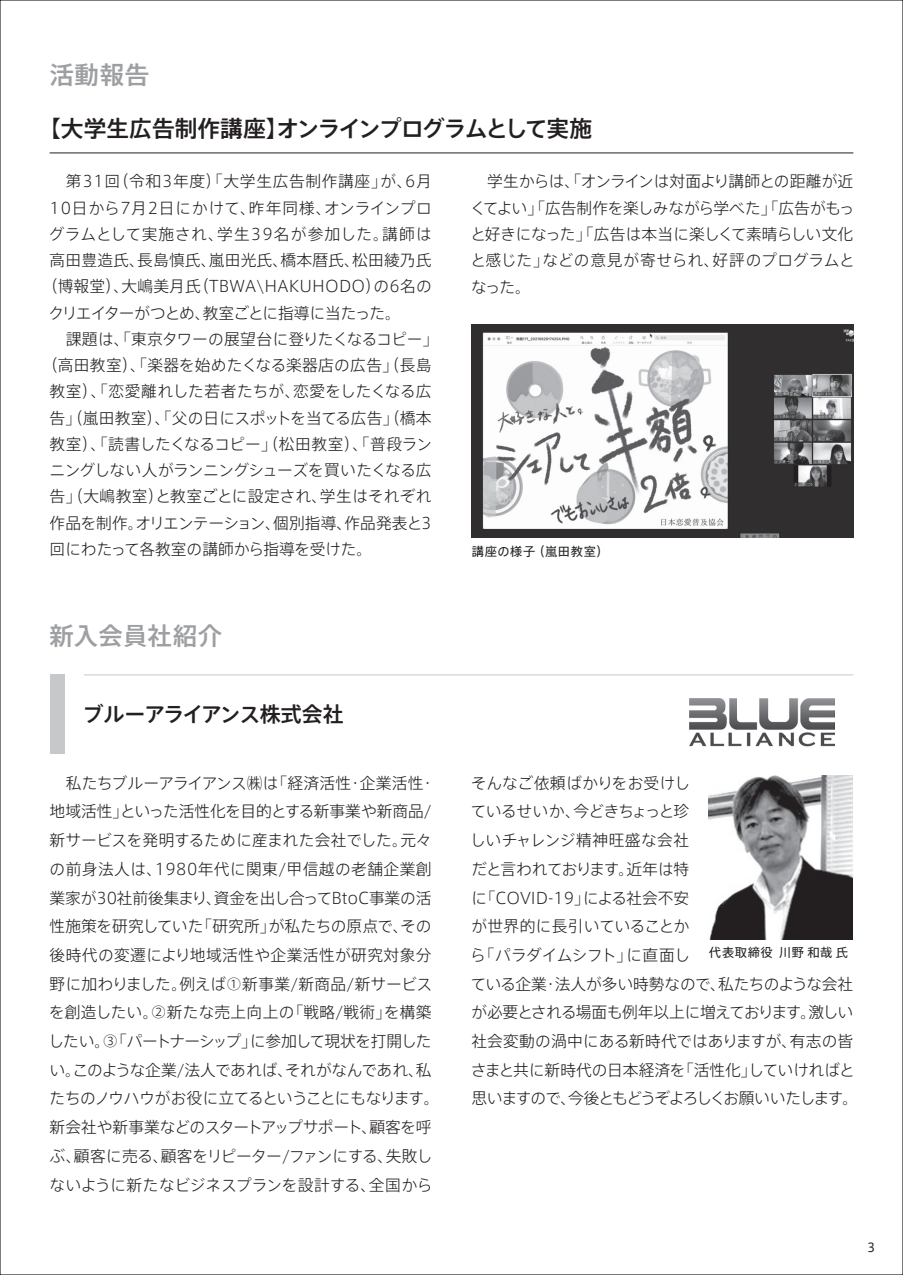
<style>
.page{position:relative;width:903px;height:1275px;background:#fff}
.page>*{position:absolute;margin:0;border:0;box-sizing:border-box;transform-origin:0 0}
.t1{font:500 24.5px "Axis Std";letter-spacing:.02em;color:#9d9fa2}
.t2{font:500 22.75px "Axis Std";letter-spacing:-.06em;color:#231f20}
.t3{font:500 21px "Axis Std";letter-spacing:-.04em;color:#231f20}
.t4{font:300 15.75px/28.7px "Axis Std";letter-spacing:-.005em;color:#231f20}
.t5{font:300 15.75px "Axis Std";letter-spacing:.04em;color:#231f20}
.t6{font:300 15.75px "Axis Std";letter-spacing:.02em;color:#231f20}
.t7{font:300 15.75px "Axis Std";letter-spacing:.05em;color:#231f20}
.t8{font:300 15.75px "Axis Std";letter-spacing:-.035em;color:#231f20}
.t9{font:300 15.75px "Axis Std";letter-spacing:-.055em;color:#231f20}
.t10{font:12.25px "Axis Std";letter-spacing:.045em;color:#231f20}
</style>
<div class="page">
<hr style="left:50px;top:153px;width:803px;height:1px;background:#231f20">
<img style="left:471px;top:325px;width:382px;height:213px">
<img style="left:689px;top:699px;width:145px;height:48px">
<hr style="left:84px;top:675px;width:769px;height:1px;background:#c7c8ca">
<div style="left:50px;top:674px;width:14px;height:80px;background:#c7c8ca"></div>
<img style="left:709px;top:775px;width:144px;height:164px">
<h1 class="t1" style="left:50px;top:56px;width:101px">活動報告</h1>
<h2 class="t2" style="left:38px;top:111px;width:555px">【大学生広告制作講座】オンラインプログラムとして実施</h2>
<p class="t5" style="left:50px;top:170px;width:384px">　第31回（令和3年度）「大学生広告制作講座」が、6月</p>
<p class="t5" style="left:50px;top:196px;width:384px">10日から7月2日にかけて、昨年同様、オンラインプロ</p>
<p class="t7" style="left:49px;top:222px;width:384px">グラムとして実施され、学生39名が参加した。講師は</p>
<p class="t4" style="left:50px;top:245px;width:383px">高田豊造氏、長島慎氏、嵐田光氏、橋本暦氏、松田綾乃氏</p>
<p class="t4" style="left:42px;top:271px;width:391px">（博報堂）、大嶋美月氏（TBWA\HAKUHODO）の6名の</p>
<p class="t9" style="left:49px;top:301px;width:353px">クリエイターがつとめ、教室ごとに指導に当たった。</p>
<p class="t4" style="left:50px;top:324px;width:390px">　課題は、「東京タワーの展望台に登りたくなるコピー」</p>
<p class="t6" style="left:42px;top:354px;width:391px">（高田教室）、「楽器を始めたくなる楽器店の広告」（長島</p>
<p class="t4" style="left:50px;top:376px;width:383px">教室）、「恋愛離れした若者たちが、恋愛をしたくなる広</p>
<p class="t4" style="left:50px;top:402px;width:384px">告」（嵐田教室）、「父の日にスポットを当てる広告」（橋本</p>
<p class="t4" style="left:50px;top:429px;width:384px">教室）、「読書したくなるコピー」（松田教室）、「普段ラン</p>
<p class="t8" style="left:49px;top:459px;width:384px">ニングしない人がランニングシューズを買いたくなる広</p>
<p class="t6" style="left:50px;top:485px;width:383px">告」（大嶋教室）と教室ごとに設定され、学生はそれぞれ</p>
<p class="t4" style="left:50px;top:507px;width:383px">作品を制作。オリエンテーション、個別指導、作品発表と3</p>
<p class="t4" style="left:50px;top:534px;width:324px">回にわたって各教室の講師から指導を受けた。</p>
<p class="t4" style="left:470px;top:167px;width:386px;line-height:26.2px;text-align:justify">　学生からは、「オンラインは対面より講師との距離が近くてよい」「広告制作を楽しみながら学べた」「広告がもっと好きになった」「広告は本当に楽しくて素晴らしい文化と感じた」などの意見が寄せられ、好評のプログラムとなった。</p>
<p class="t10" style="left:472px;top:542px;width:138px">講座の様子（嵐田教室）</p>
<h1 class="t1" style="left:50px;top:617px;width:174px">新入会員社紹介</h1>
<h3 class="t3" style="left:83px;top:698px;width:263px">ブルーアライアンス株式会社</h3>
<p class="t4" style="left:49px;top:767px;width:392px">　私たちブルーアライアンス㈱は「経済活性・企業活性・地域活性」といった活性化を目的とする新事業や新商品/新サービスを発明するために産まれた会社でした。元々の前身法人は、1980年代に関東/甲信越の老舗企業創業家が30社前後集まり、資金を出し合ってBtoC事業の活性施策を研究していた「研究所」が私たちの原点で、その後時代の変遷により地域活性や企業活性が研究対象分野に加わりました。例えば①新事業/新商品/新サービスを創造したい。②新たな売上向上の「戦略/戦術」を構築したい。③「パートナーシップ」に参加して現状を打開したい。このような企業/法人であれば、それがなんであれ、私たちのノウハウがお役に立てるということにもなります。新会社や新事業などのスタートアップサポート、顧客を呼ぶ、顧客に売る、顧客をリピーター/ファンにする、失敗しないように新たなビジネスプランを設計する、全国から</p>
<p class="t4" style="left:470px;top:767px;width:390px">そんなご依頼ばかりをお受けし<br>ているせいか、今どきちょっと珍<br>しいチャレンジ精神旺盛な会社<br>だと言われております。近年は特<br>に「COVID-19」による社会不安<br>が世界的に長引いていることか<br>ら「パラダイムシフト」に直面し<br>ている企業・法人が多い時勢なので、私たちのような会社が必要とされる場面も例年以上に増えております。激しい社会変動の渦中にある新時代ではありますが、有志の皆さまと共に新時代の日本経済を「活性化」していければと思いますので、今後ともどうぞよろしくお願いいたします。</p>
<p class="t10" style="left:709px;top:944px;width:141px">代表取締役 川野 和哉 氏</p>
<p class="t10" style="left:867px;top:1238px;width:10px">3</p>
</div>
